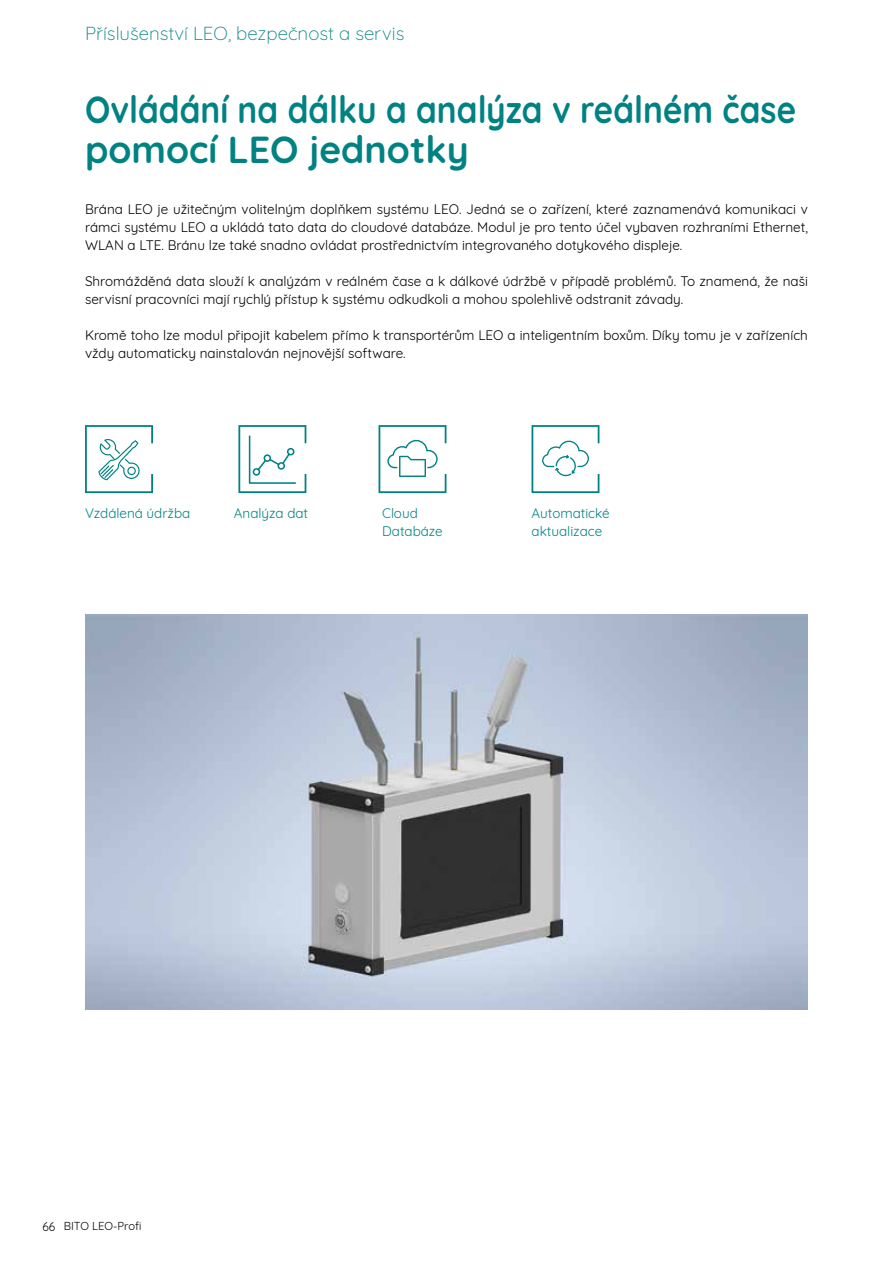
<style>
.page{position:relative;width:893px;height:1263px;background:#fff}
.page>*{position:absolute;margin:0;border:0;box-sizing:border-box;transform-origin:0 0}
.t1{font:700 37.5px/40.5px "Quicksand";color:#008283;scale:.89 1}
.t2{font:300 18.75px "Quicksand";color:#008283}
.t3{font:13.5px/18px "Quicksand";color:#000}
.t4{font:13.5px/18px "Quicksand";color:#008283}
.t5{font:11.25px "Quicksand";color:#000}
.s1{font-size:12px}
</style>
<div class="page">
<img style="left:85px;top:615px;width:723px;height:394px">
<svg style="left:85px;top:425px;width:68px;height:68px"></svg>
<svg style="left:238px;top:425px;width:68px;height:68px"></svg>
<svg style="left:379px;top:425px;width:67px;height:68px"></svg>
<svg style="left:531px;top:425px;width:68px;height:68px"></svg>
<h2 class="t2" style="left:85px;top:19px;width:321px">Příslušenství LEO, bezpečnost a servis</h2>
<h1 class="t1" style="left:85px;top:86px;width:800px">Ovládání na dálku a analýza v reálném čase pomocí LEO jednotky</h1>
<p class="t3" style="left:85px;top:199px;width:724px;text-align:justify">Brána LEO je užitečným volitelným doplňkem systému LEO. Jedná se o zařízení, které zaznamenává komunikaci v rámci systému LEO a ukládá tato data do cloudové databáze. Modul je pro tento účel vybaven rozhraními Ethernet, WLAN a LTE. Bránu lze také snadno ovládat prostřednictvím integrovaného dotykového displeje.</p>
<p class="t3" style="left:85px;top:271px;width:724px">Shromážděná data slouží k analýzám v reálném čase a k dálkové údržbě v případě problémů. To znamená, že naši servisní pracovníci mají rychlý přístup k systému odkudkoli a mohou spolehlivě odstranit závady.</p>
<p class="t3" style="left:85px;top:325px;width:724px">Kromě toho lze modul připojit kabelem přímo k transportérům LEO a inteligentním boxům. Díky tomu je v zařízeních vždy automaticky nainstalován nejnovější software.</p>
<p class="t4" style="left:85px;top:503px;width:107px">Vzdálená údržba</p>
<p class="t4" style="left:234px;top:503px;width:76px">Analýza dat</p>
<p class="t4" style="left:382px;top:503px;width:62px">Cloud<br>Databáze</p>
<p class="t4" style="left:531px;top:503px;width:80px">Automatické aktualizace</p>
<p class="t5" style="left:43px;top:1217px;width:100px"><span class="s1">66</span> BITO LEO-Profi</p>
</div>
